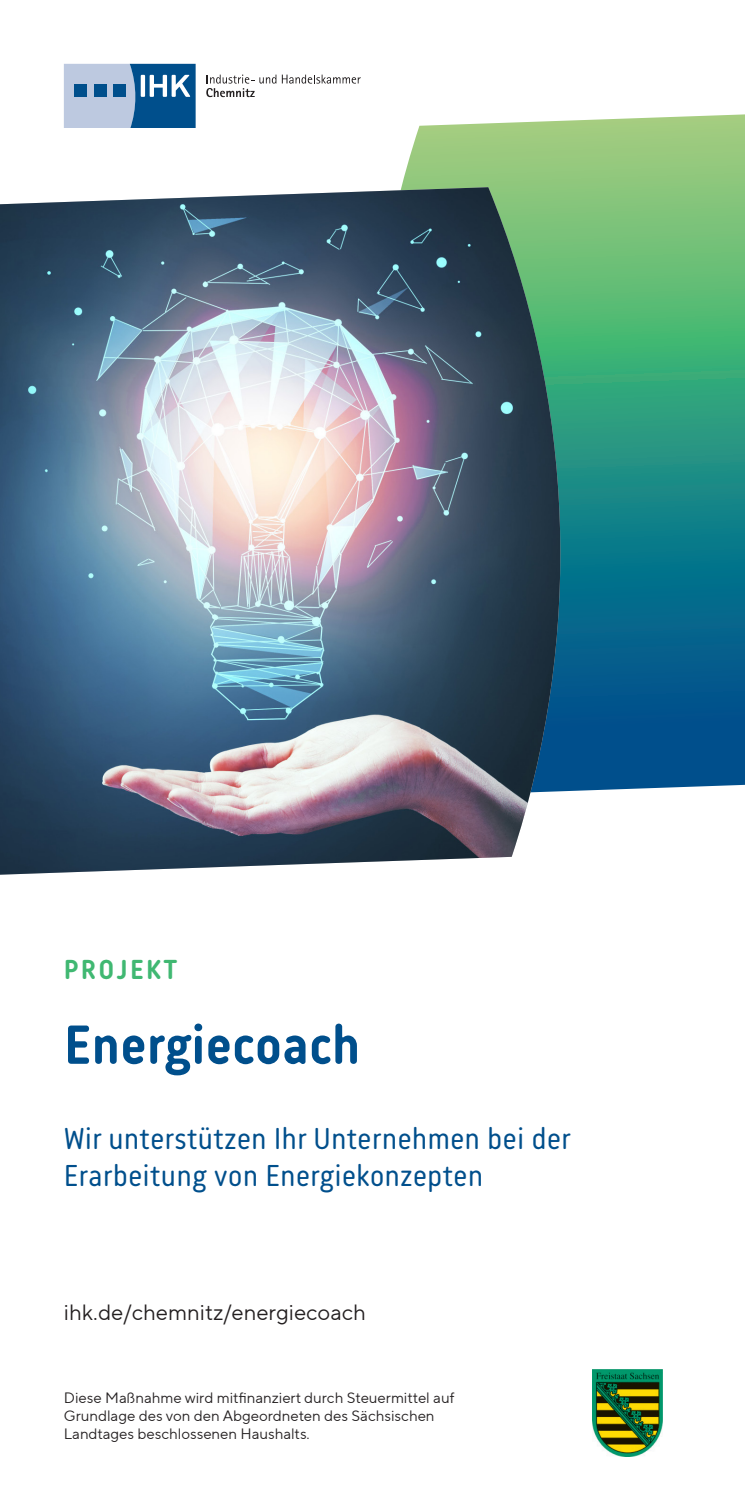
<style>
.page{position:relative;width:745px;height:1489px;background:#fff}
.page>*{position:absolute;margin:0;border:0;box-sizing:border-box;transform-origin:0 0}
.t1{font:700 56.25px "Korb";color:#004f8c}
.t2{font:31px/37px "Korb";color:#004f8c}
.t3{font:700 28px "Korb";letter-spacing:.08em;color:#40b872}
.t4{font:22px "TT Norms Pro";letter-spacing:.005em;color:#231f20}
.t5{font:15px/18px "TT Norms Pro";color:#231f20}
</style>
<div class="page">
<svg style="left:401px;top:114px;width:343px;height:677px;background:#429885"></svg>
<img style="left:0;top:187px;width:574px;height:687px">
<svg style="left:64px;top:64px;width:131px;height:64px;background:#6f97bd"></svg>
<div style="left:74px;top:84px;width:13px;height:13px;background:#004f8c"></div>
<div style="left:94px;top:84px;width:12px;height:13px;background:#004f8c"></div>
<div style="left:113px;top:84px;width:13px;height:13px;background:#004f8c"></div>
<svg style="left:206px;top:75px;width:154px;height:22px"></svg>
<img style="left:592px;top:1369px;width:70px;height:86px">
<h3 class="t3" style="left:64px;top:953px;width:115px">PROJEKT</h3>
<h1 class="t1" style="left:64px;top:1012px;width:298px">Energiecoach</h1>
<h2 class="t2" style="left:64px;top:1119px;width:508px">Wir unterstützen Ihr Unternehmen bei der<br>Erarbeitung von Energiekonzepten</h2>
<h3 class="t4" style="left:64px;top:1296px;width:303px">ihk.de/chemnitz/energiecoach</h3>
<p class="t5" style="left:64px;top:1388px;width:392px">Diese Maßnahme wird mitfinanziert durch Steuermittel auf<br>Grundlage des von den Abgeordneten des Sächsischen<br>Landtages beschlossenen Haushalts.</p>
</div>
